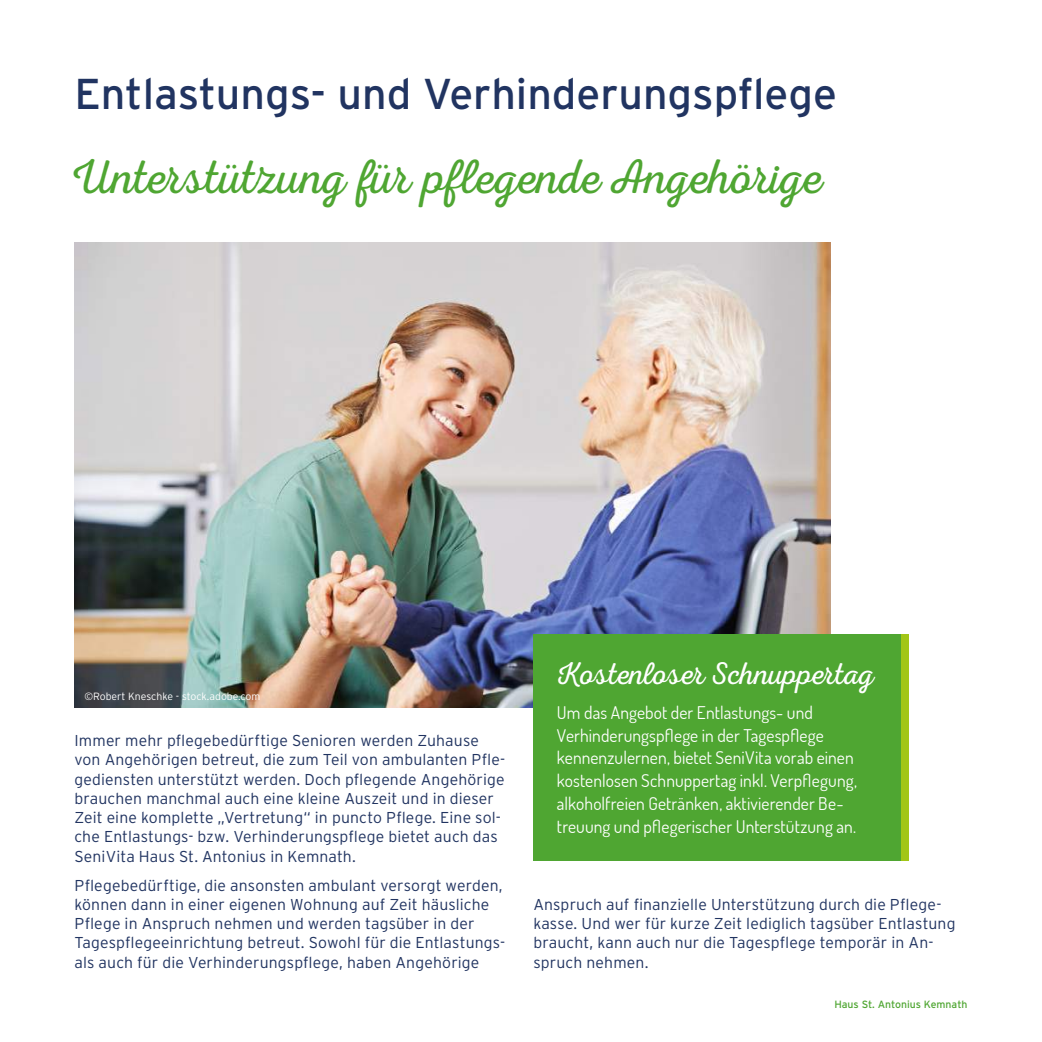
<style>
.page{position:relative;width:1042px;height:1042px;background:#fff}
.page>*{position:absolute;margin:0;border:0;box-sizing:border-box;transform-origin:0 0}
.t1{font:49px "Nexa Rust Script L 0";letter-spacing:-.005em;color:#4fa632}
.t2{font:43.05px "Interstate";color:#213461}
.t3{font:31.5px "Nexa Rust Script L 0";color:#fff}
.t4{font:17.5px/22.8px "Dosis";letter-spacing:.005em;color:#fff}
.t5{font:300 15.75px/19.2px "Interstate";letter-spacing:.01em;color:#213461}
.t6{font:300 10.5px "Interstate";color:#fff}
.t7{font:10.5px "Interstate";color:#4fa632}
</style>
<div class="page">
<img style="left:74px;top:242px;width:756px;height:466px">
<div style="left:533px;top:634px;width:368px;height:227px;background:#4fa632"></div>
<div style="left:901px;top:634px;width:8px;height:227px;background:#a2c617"></div>
<h2 class="t2" style="left:74px;top:70px;width:764px">Entlastungs- und Verhinderungspflege</h2>
<h1 class="t1" style="left:74px;top:150px;width:749px">Unterstützung für pflegende Angehörige</h1>
<p class="t6" style="left:84px;top:691px;width:177px">©Robert Kneschke - stock.adobe.com</p>
<p class="t5" style="left:74px;top:731px;width:432px">Immer mehr pflegebedürftige Senioren werden Zuhause von Angehörigen betreut, die zum Teil von ambulanten Pfle&shy;gediensten unterstützt werden. Doch pflegende Angehörige brauchen manchmal auch eine kleine Auszeit und in dieser Zeit eine komplette „Vertretung“ in puncto Pflege. Eine sol&shy;che Entlastungs- bzw. Verhinderungspflege bietet auch das SeniVita Haus St. Antonius in Kemnath.</p>
<p class="t5" style="left:74px;top:875px;width:432px">Pflegebedürftige, die ansonsten ambulant versorgt werden, können dann in einer eigenen Wohnung auf Zeit häusliche Pflege in Anspruch nehmen und werden tagsüber in der Tagespflegeeinrichtung betreut. Sowohl für die Entlastungs&shy;als auch für die Verhinderungspflege, haben Angehörige</p>
<h3 class="t3" style="left:557px;top:656px;width:319px">Kostenloser Schnuppertag</h3>
<p class="t4" style="left:557px;top:700px;width:302px">Um das Angebot der Entlastungs- und Verhinderungspflege in der Tagespflege kennenzulernen, bietet SeniVita vorab einen kostenlosen Schnuppertag inkl. Verpflegung, alkoholfreien Getränken, aktivierender Be&shy;treuung und pflegerischer Unterstützung an.</p>
<p class="t5" style="left:533px;top:894px;width:424px">Anspruch auf finanzielle Unterstützung durch die Pflege&shy;kasse. Und wer für kurze Zeit lediglich tagsüber Entlastung braucht, kann auch nur die Tagespflege temporär in An&shy;spruch nehmen.</p>
<p class="t7" style="left:834px;top:998px;width:135px">Haus St. Antonius Kemnath</p>
</div>
